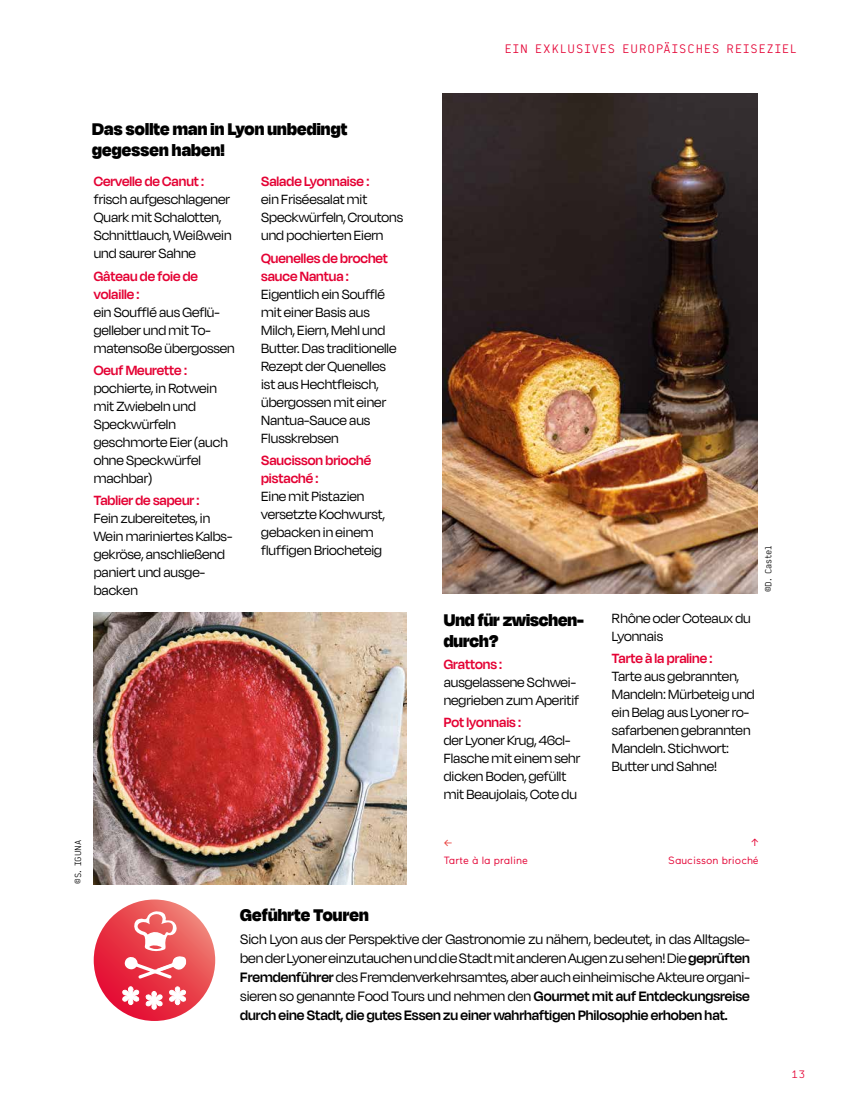
<style>
.page{position:relative;width:851px;height:1106px;background:#fff}
.page>*{position:absolute;margin:0;border:0;box-sizing:border-box;transform-origin:0 0}
.t1{font:900 19.5px/21px "Degular Display";letter-spacing:.01em;color:#000}
.t2{font:15.75px/18.9px "Degular Display";color:#000;text-align:justify}
.t3{font:15.3px/18px "Degular Display";color:#000}
.t4{font:600 15.3px/18px "Degular Display";color:#e40234}
.t5{font:12px "Deck";letter-spacing:.085em;color:#e40234}
.t6{font:10.5px/18px "Maax";color:#e40234;text-align:right}
.t7{font:10.5px "Deck";color:#e40234}
.t8{font:10.5px "Maax";color:#e73431}
.t9{font:8.7px "Deck";color:#000}
.s1{font-weight:600}
</style>
<div class="page">
<img style="left:94px;top:612px;width:312px;height:272px">
<svg style="left:94px;top:899px;width:121px;height:122px;background:#e8424f"></svg>
<svg style="left:121px;top:986px;width:66px;height:24px"></svg>
<svg style="left:124px;top:911px;width:62px;height:67px"></svg>
<img style="left:442px;top:93px;width:315px;height:500px">
<p class="t5" style="left:504px;top:40px;width:293px">EIN EXKLUSIVES EUROPÄISCHES REISEZIEL</p>
<p class="t1" style="left:92px;top:118px;width:256px">Das sollte man in Lyon unbedingt gegessen haben!</p>
<p class="t4" style="left:94px;top:172px;width:112px">Cervelle de Canut :</p>
<p class="t3" style="left:94px;top:190px;width:139px">frisch aufgeschlagener<br>Quark mit Schalotten,<br>Schnittlauch, Weißwein und saurer Sahne</p>
<p class="t4" style="left:94px;top:266px;width:106px">Gâteau de foie de volaille :</p>
<p class="t3" style="left:94px;top:302px;width:143px">ein Soufflé aus Geflü&shy;gelleber und mit To&shy;matensoße übergossen</p>
<p class="t4" style="left:94px;top:361px;width:95px">Oeuf Meurette :</p>
<p class="t3" style="left:94px;top:379px;width:136px">pochierte, in Rotwein mit Zwiebeln und<br>Speckwürfeln geschmorte Eier (auch ohne Speckwürfel machbar)</p>
<p class="t4" style="left:94px;top:491px;width:107px">Tablier de sapeur :</p>
<p class="t3" style="left:94px;top:509px;width:140px">Fein zubereitetes, in<br>Wein mariniertes Kalbs&shy;gekröse, anschließend paniert und ausge&shy;backen</p>
<p class="t4" style="left:261px;top:172px;width:110px">Salade Lyonnaise :</p>
<p class="t3" style="left:261px;top:190px;width:143px">ein Friséesalat mit<br>Speckwürfeln, Croutons und pochierten Eiern</p>
<p class="t4" style="left:261px;top:248px;width:128px">Quenelles de brochet sauce Nantua :</p>
<p class="t3" style="left:261px;top:284px;width:137px">Eigentlich ein Soufflé mit einer Basis aus<br>Milch, Eiern, Mehl und<br>Butter. Das traditionelle<br>Rezept der Quenelles ist aus Hechtfleisch, übergossen mit einer<br>Nantua-Sauce aus<br>Flusskrebsen</p>
<p class="t4" style="left:261px;top:451px;width:112px">Saucisson brioché pistaché :</p>
<p class="t3" style="left:261px;top:487px;width:125px">Eine mit Pistazien versetzte Kochwurst, gebacken in einem fluffigen Briocheteig</p>
<p class="t1" style="left:443px;top:608px;width:141px">Und für zwischen&shy;durch?</p>
<p class="t4" style="left:443px;top:654px;width:60px">Grattons :</p>
<p class="t3" style="left:443px;top:673px;width:137px">ausgelassene Schwei&shy;negrieben zum Aperitif</p>
<p class="t4" style="left:443px;top:713px;width:79px">Pot lyonnais :</p>
<p class="t3" style="left:443px;top:731px;width:138px">der Lyoner Krug, 46cl-<br>Flasche mit einem sehr dicken Boden, gefüllt mit Beaujolais, Cote du</p>
<p class="t3" style="left:611px;top:608px;width:140px">Rhône oder Coteaux du<br>Lyonnais</p>
<p class="t4" style="left:611px;top:649px;width:102px">Tarte à la praline :</p>
<p class="t3" style="left:611px;top:667px;width:144px">Tarte aus gebrannten,<br>Mandeln: Mürbeteig und ein Belag aus Lyoner ro&shy;safarbenen gebrannten<br>Mandeln. Stichwort:<br>Butter und Sahne!</p>
<p class="t9" style="left:762px;top:592px;width:49px;rotate:-90deg">©D. Castel</p>
<p class="t9" style="left:72px;top:884px;width:45px;rotate:-90deg">©S. IGUNA</p>
<p class="t8" style="left:443px;top:837px;width:10px">&lt;-</p>
<p class="t6" style="left:443px;top:852px;width:86px">Tarte à la praline</p>
<p class="t6" style="left:668px;top:834px;width:92px">-^<br>Saucisson brioché</p>
<p class="t1" style="left:240px;top:903px;width:130px">Geführte Touren</p>
<p class="t2" style="left:240px;top:929px;width:511px">Sich Lyon aus der Perspektive der Gastronomie zu nähern, bedeutet, in das Alltagsle&shy;ben der Lyoner einzutauchen und die Stadt mit anderen Augen zu sehen! Die <span class="s1">geprüften Fremdenführer</span> des Fremdenverkehrsamtes, aber auch einheimische Akteure organi&shy;sieren so genannte Food Tours und nehmen den <span class="s1">Gourmet mit auf Entdeckungsreise durch eine Stadt, die gutes Essen zu einer wahrhaftigen Philosophie erhoben hat.</span></p>
<p class="t7" style="left:791px;top:1067px;width:15px">13</p>
</div>
